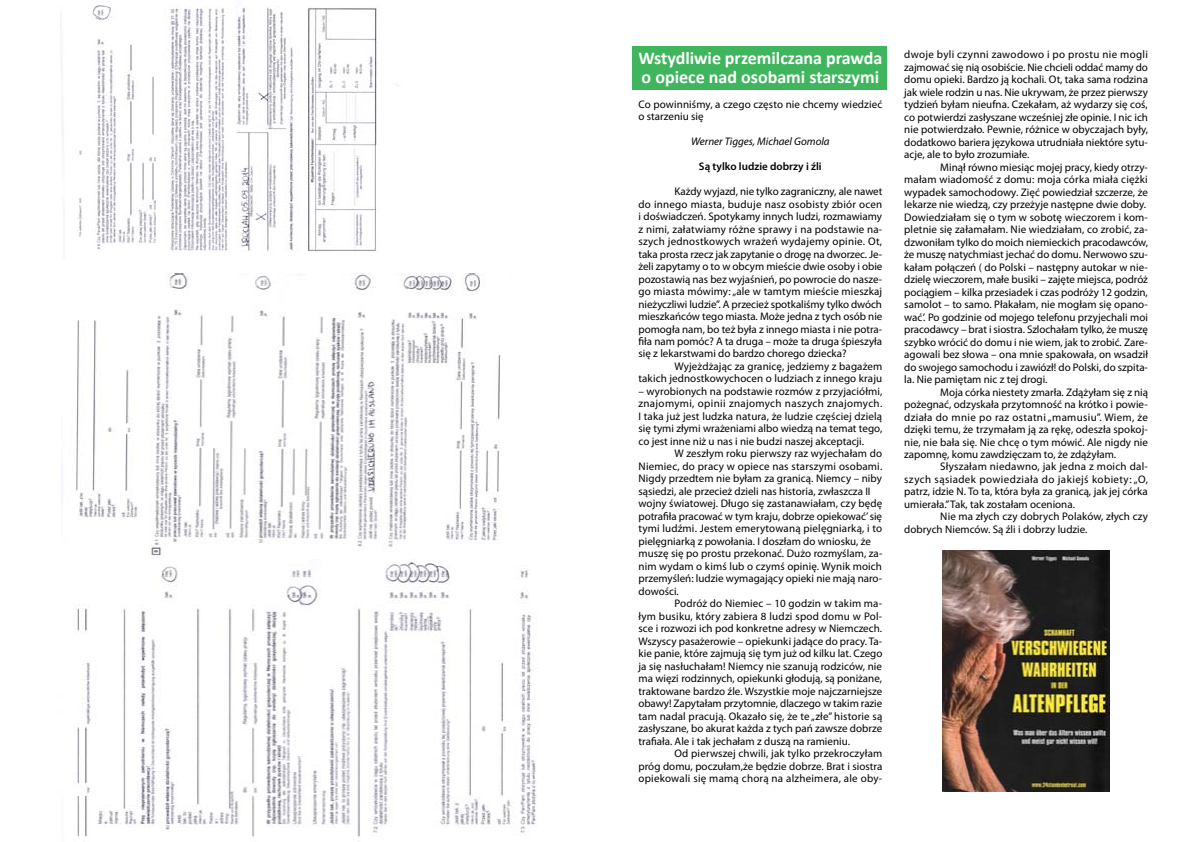
<style>
.page{position:relative;width:1191px;height:842px;background:#fff}
.page>*{position:absolute;margin:0;border:0;box-sizing:border-box;transform-origin:0 0}
.t1{font:700 18px/19px "Calibri";color:#fff}
.t2{font:11px/12.5px "Myriad Pro";color:#000;text-align:justify}
.t3{font:italic 11px "Myriad Pro";color:#000}
.t4{font:600 11px "Myriad Pro";color:#000}
</style>
<div class="page">
<div style="left:632px;top:46px;width:254px;height:44px;background:#3fb65d"></div>
<img style="left:943px;top:550px;width:166px;height:242px">
<img style="left:77px;top:562px;width:461px;height:275px">
<img style="left:62px;top:273px;width:439px;height:283px">
<img style="left:60px;top:5px;width:338px;height:248px">
<h1 class="t1" style="left:638px;top:48px;width:245px">Wstydliwie przemilczana prawda o opiece nad osobami starszymi</h1>
<p class="t2" style="left:638px;top:97px;width:245px">Co powinniśmy, a czego często nie chcemy wiedzieć o starzeniu się</p>
<p class="t3" style="left:691px;top:135px;width:140px">Werner Tigges, Michael Gomola</p>
<p class="t4" style="left:699px;top:159px;width:124px">Są tylko ludzie dobrzy i źli</p>
<p class="t2" style="left:638px;top:185px;width:245px;text-indent:36px">Każdy wyjazd, nie tylko zagraniczny, ale nawet do innego miasta, buduje nasz osobisty zbiór ocen i doświadczeń. Spotykamy innych ludzi, rozmawiamy z nimi, załatwiamy różne sprawy i na podstawie na&shy;szych jednostkowych wrażeń wydajemy opinie. Ot, taka prosta rzecz jak zapytanie o drogę na dworzec. Je&shy;żeli zapytamy o to w obcym mieście dwie osoby i obie pozostawią nas bez wyjaśnień, po powrocie do nasze&shy;go miasta mówimy: „ale w tamtym mieście mieszkaj nieżyczliwi ludzie”. A przecież spotkaliśmy tylko dwóch mieszkańców tego miasta. Może jedna z tych osób nie pomogła nam, bo też była z innego miasta i nie potra&shy;fiła nam pomóc? A ta druga – może ta druga śpieszyła się z lekarstwami do bardzo chorego dziecka?</p>
<p class="t2" style="left:638px;top:360px;width:245px;text-align:right">Wyjeżdżając za granicę, jedziemy z bagażem<br>takich jednostkowychocen o ludziach z innego kraju</p>
<p class="t2" style="left:638px;top:385px;width:245px">– wyrobionych na podstawie rozmów z przyjaciółmi, znajomymi, opinii znajomych naszych znajomych.<br>I taka już jest ludzka natura, że ludzie częściej dzielą się tymi złymi wrażeniami albo wiedzą na temat tego, co jest inne niż u nas i nie budzi naszej akceptacji.</p>
<p class="t2" style="left:638px;top:447px;width:245px;text-align:left;text-indent:36px">W zeszłym roku pierwszy raz wyjechałam do Niemiec, do pracy w opiece nas starszymi osobami.<br>Nigdy przedtem nie byłam za granicą. Niemcy – niby sąsiedzi, ale przecież dzieli nas historia, zwłaszcza II wojny światowej. Długo się zastanawiałam, czy będę potrafiła pracować w tym kraju, dobrze opiekować’ się tymi ludźmi. Jestem emerytowaną pielęgniarką, i to pielęgniarką z powołania. I doszłam do wniosku, że muszę się po prostu przekonać. Dużo rozmyślam, za&shy;nim wydam o kimś lub o czymś opinię. Wynik moich przemyśleń: ludzie wymagający opieki nie mają naro&shy;dowości.</p>
<p class="t2" style="left:638px;top:597px;width:245px;text-indent:36px">Podróż do Niemiec – 10 godzin w takim ma&shy;łym busiku, który zabiera 8 ludzi spod domu w Pol&shy;sce i rozwozi ich pod konkretne adresy w Niemczech.<br>Wszyscy pasażerowie – opiekunki jadące do pracy. Ta&shy;kie panie, które zajmują się tym już od kilku lat. Czego ja się nasłuchałam! Niemcy nie szanują rodziców, nie ma więzi rodzinnych, opiekunki głodują, są poniżane, traktowane bardzo źle. Wszystkie moje najczarniejsze obawy! Zapytałam przytomnie, dlaczego w takim razie tam nadal pracują. Okazało się, że te „złe” historie są zasłyszane, bo akurat każda z tych pań zawsze dobrze trafiała. Ale i tak jechałam z duszą na ramieniu.</p>
<p class="t2" style="left:638px;top:747px;width:245px;text-indent:36px">Od pierwszej chwili, jak tylko przekroczyłam próg domu, poczułam,że będzie dobrze. Brat i siostra opiekowali się mamą chorą na alzheimera, ale oby-</p>
<p class="t2" style="left:904px;top:48px;width:245px">dwoje byli czynni zawodowo i po prostu nie mogli zajmować się nią osobiście. Nie chcieli oddać mamy do domu opieki. Bardzo ją kochali. Ot, taka sama rodzina jak wiele rodzin u nas. Nie ukrywam, że przez pierwszy tydzień byłam nieufna. Czekałam, aż wydarzy się coś, co potwierdzi zasłyszane wcześniej złe opinie. I nic ich nie potwierdzało. Pewnie, różnice w obyczajach były, dodatkowo bariera językowa utrudniała niektóre sytu&shy;acje, ale to było zrozumiałe.</p>
<p class="t2" style="left:904px;top:160px;width:245px;text-align:left;text-indent:36px">Minął równo miesiąc mojej pracy, kiedy otrzy&shy;małam wiadomość z domu: moja córka miała ciężki wypadek samochodowy. Zięć powiedział szczerze, że lekarze nie wiedzą, czy przeżyje następne dwie doby.<br>Dowiedziałam się o tym w sobotę wieczorem i kom&shy;pletnie się załamałam. Nie wiedziałam, co zrobić, za&shy;dzwoniłam tylko do moich niemieckich pracodawców, że muszę natychmiast jechać do domu. Nerwowo szu&shy;kałam połączeń ( do Polski – następny autokar w nie&shy;dzielę wieczorem, małe busiki – zajęte miejsca, podróż pociągiem – kilka przesiadek i czas podróży 12 godzin, samolot – to samo. Płakałam, nie mogłam się opano&shy;wać’. Po godzinie od mojego telefonu przyjechali moi pracodawcy – brat i siostra. Szlochałam tylko, że muszę szybko wrócić do domu i nie wiem, jak to zrobić. Zare&shy;agowali bez słowa – ona mnie spakowała, on wsadził do swojego samochodu i zawiózł! do Polski, do szpita&shy;la. Nie pamiętam nic z tej drogi.</p>
<p class="t2" style="left:904px;top:385px;width:245px;text-indent:36px">Moja córka niestety zmarła. Zdążyłam się z nią pożegnać, odzyskała przytomność na krótko i powie&shy;działa do mnie po raz ostatni „mamusiu”. Wiem, że dzięki temu, że trzymałam ją za rękę, odeszła spokoj&shy;nie, nie bała się. Nie chcę o tym mówić. Ale nigdy nie zapomnę, komu zawdzięczam to, że zdążyłam.</p>
<p class="t2" style="left:904px;top:460px;width:245px;text-indent:36px">Słyszałam niedawno, jak jedna z moich dal&shy;szych sąsiadek powiedziała do jakiejś kobiety: „O, patrz, idzie N. To ta, która była za granicą, jak jej córka umierała.” Tak, tak zostałam oceniona.</p>
<p class="t2" style="left:904px;top:510px;width:245px;text-indent:36px">Nie ma złych czy dobrych Polaków, złych czy dobrych Niemców. Są źli i dobrzy ludzie.</p>
</div>
